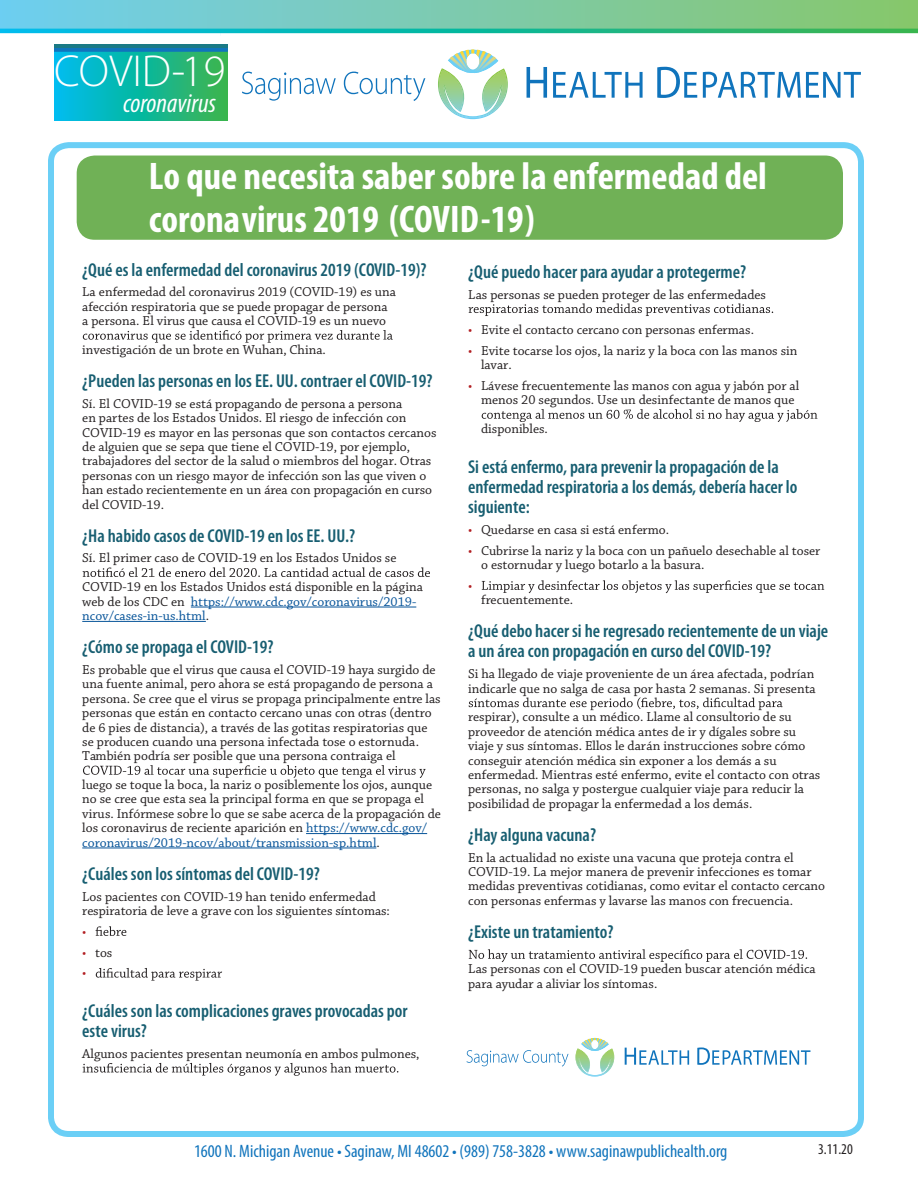
<style>
.page{position:relative;width:918px;height:1188px;background:#fff}
.page>*{position:absolute;margin:0;border:0;box-sizing:border-box;transform-origin:0 0}
.t1{font:300 45px "Myriad Pro";color:#fff}
.t2{font:700 condensed 38.7px/42.6px "Myriad Pro";color:#fff}
.t3{font:italic condensed 27px "Myriad Pro";color:#fff}
.t4{font:600 condensed 18.75px/20.1px "Myriad Pro";color:#175e71}
.t5{font:condensed 18px "Myriad Pro";color:#1074bc}
.t6{font:condensed 15px "Myriad Pro";color:#231f20}
.t7{font:13.65px/14.4px "Chaparral Pro";color:#231f20}
.t8{font:13.65px/14.4px "Chaparral Pro";color:#075499}
.t9{font:13.65px "Chaparral Pro";color:#b21f23}
.s1{color:#231f20}
.s2{color:#075499}
.s3{color:#b21f23}
</style>
<div class="page">
<div style="left:48px;top:142px;width:816px;height:995px;border:6px solid #6bcff6;border-radius:17px"></div>
<svg style="left:0;top:0;width:918px;height:36px;background:#85ceb4"></svg>
<svg style="left:0;top:29px;width:918px;height:4px;background:#13b79d"></svg>
<svg style="left:242px;top:72px;width:94px;height:29px"></svg>
<svg style="left:344px;top:72px;width:81px;height:29px"></svg>
<svg style="left:527px;top:67px;width:20px;height:31px"></svg>
<svg style="left:553px;top:72px;width:90px;height:26px"></svg>
<svg style="left:657px;top:67px;width:40px;height:31px"></svg>
<svg style="left:703px;top:72px;width:158px;height:26px"></svg>
<svg style="left:438px;top:49px;width:70px;height:70px"></svg>
<svg style="left:54px;top:52px;width:174px;height:69px;background:#13b79f"></svg>
<svg style="left:54px;top:47px;width:174px;height:5px"></svg>
<hr style="left:54px;top:44px;width:174px;height:3px;background:#1a7a85">
<div style="left:77px;top:156px;width:766px;height:84px;background:#70b156;border-radius:18px"></div>
<svg style="left:467px;top:1050px;width:101px;height:17px"></svg>
<svg style="left:625px;top:1048px;width:64px;height:17px"></svg>
<svg style="left:697px;top:1048px;width:113px;height:17px"></svg>
<svg style="left:575px;top:1038px;width:39px;height:39px"></svg>
<hr style="left:191px;top:607px;width:225px;height:1px;background:#075499">
<hr style="left:82px;top:621px;width:124px;height:1px;background:#075499">
<hr style="left:306px;top:833px;width:121px;height:1px;background:#075499">
<hr style="left:82px;top:848px;width:294px;height:1px;background:#075499">
<svg style="left:83px;top:330px;width:310px;height:13px"></svg>
<svg style="left:83px;top:567px;width:347px;height:10px"></svg>
<svg style="left:83px;top:765px;width:343px;height:13px"></svg>
<svg style="left:96px;top:926px;width:30px;height:10px"></svg>
<svg style="left:96px;top:968px;width:126px;height:13px"></svg>
<svg style="left:83px;top:1063px;width:315px;height:13px"></svg>
<svg style="left:469px;top:303px;width:304px;height:13px"></svg>
<svg style="left:482px;top:409px;width:335px;height:13px"></svg>
<svg style="left:482px;top:580px;width:342px;height:13px"></svg>
<svg style="left:469px;top:697px;width:314px;height:13px"></svg>
<svg style="left:469px;top:949px;width:338px;height:13px"></svg>
<p class="t1" style="left:54px;top:43px;width:173px">COVID-19</p>
<p class="t3" style="left:123px;top:86px;width:95px">coronavirus</p>
<h2 class="t2" style="left:149px;top:154px;width:620px">Lo que necesita saber sobre la enfermedad del coronavirus 2019 (COVID-19)</h2>
<h3 class="t4" style="left:82px;top:259px;width:346px">¿Qué es la enfermedad del coronavirus 2019 (COVID-19)?</h3>
<p class="t7" style="left:82px;top:285px;width:315px">La enfermedad del coronavirus 2019 (COVID-19) es una afección respiratoria que se puede propagar de persona a persona. El virus que causa el COVID-19 es un nuevo</p>
<p class="t7" style="left:82px;top:343px;width:245px">investigación de un brote en Wuhan, China.</p>
<h3 class="t4" style="left:82px;top:370px;width:352px">¿Pueden las personas en los EE. UU. contraer el COVID-19?</h3>
<p class="t7" style="left:82px;top:397px;width:356px">Sí. El COVID-19 se está propagando de persona a persona<br>en partes de los Estados Unidos. El riesgo de infección con COVID-19 es mayor en las personas que son contactos cercanos de alguien que se sepa que tiene el COVID-19, por ejemplo, trabajadores del sector de la salud o miembros del hogar. Otras personas con un riesgo mayor de infección son las que viven o han estado recientemente en un área con propagación en curso del COVID-19.</p>
<h3 class="t4" style="left:82px;top:525px;width:274px">¿Ha habido casos de COVID-19 en los EE. UU.?</h3>
<p class="t7" style="left:82px;top:544px;width:342px;line-height:28.8px">Sí. El primer caso de COVID-19 en los Estados Unidos se<br>COVID-19 en los Estados Unidos está disponible en la página</p>
<p class="t8" style="left:82px;top:595px;width:336px"><span class="s1">web de los CDC en</span> https://www.cdc.gov/coronavirus/2019- ncov/cases-in-us.html<span class="s1">.</span></p>
<h3 class="t4" style="left:82px;top:637px;width:193px">¿Cómo se propaga el COVID-19?</h3>
<p class="t7" style="left:82px;top:663px;width:360px">Es probable que el virus que causa el COVID-19 haya surgido de una fuente animal, pero ahora se está propagando de persona a persona. Se cree que el virus se propaga principalmente entre las personas que están en contacto cercano unas con otras (dentro de 6 pies de distancia), a través de las gotitas respiratorias que se producen cuando una persona infectada tose o estornuda.<br>También podría ser posible que una persona contraiga el</p>
<p class="t7" style="left:82px;top:778px;width:360px">luego se toque la boca, la nariz o posiblemente los ojos, aunque no se cree que esta sea la principal forma en que se propaga el virus. Infórmese sobre lo que se sabe acerca de la propagación de los coronavirus de reciente aparición en <span class="s2">https://www.cdc.gov/ coronavirus/2019-ncov/about/transmission-sp.html</span>.</p>
<h3 class="t4" style="left:82px;top:863px;width:239px">¿Cuáles son los síntomas del COVID-19?</h3>
<p class="t7" style="left:82px;top:890px;width:309px">Los pacientes con COVID-19 han tenido enfermedad respiratoria de leve a grave con los siguientes síntomas:</p>
<p class="t9" style="left:82px;top:924px;width:6px">•</p>
<p class="t7" style="left:82px;top:942px;width:32px;line-height:20.9px"><span class="s3">•</span> tos <span class="s3">•</span></p>
<h3 class="t4" style="left:82px;top:1000px;width:327px">¿Cuáles son las complicaciones graves provocadas por este virus?</h3>
<p class="t7" style="left:82px;top:1047px;width:339px">Algunos pacientes presentan neumonía en ambos pulmones,</p>
<h3 class="t4" style="left:468px;top:261px;width:280px">¿Qué puedo hacer para ayudar a protegerme?</h3>
<p class="t7" style="left:468px;top:288px;width:299px">Las personas se pueden proteger de las enfermedades</p>
<p class="t7" style="left:468px;top:323px;width:287px"><span class="s3">•</span> Evite el contacto cercano con personas enfermas.</p>
<p class="t7" style="left:481px;top:344px;width:318px;text-indent:-13px"><span class="s3">•</span> Evite tocarse los ojos, la nariz y la boca con las manos sin lavar.</p>
<p class="t7" style="left:481px;top:379px;width:320px;text-indent:-13px"><span class="s3">•</span> Lávese frecuentemente las manos con agua y jabón por al menos 20 segundos. Use un desinfectante de manos que</p>
<p class="t7" style="left:481px;top:422px;width:68px">disponibles.</p>
<h3 class="t4" style="left:468px;top:456px;width:331px">Si está enfermo, para prevenir la propagación de la enfermedad respiratoria a los demás, debería hacer lo siguiente:</h3>
<p class="t7" style="left:468px;top:523px;width:203px"><span class="s3">•</span> Quedarse en casa si está enfermo.</p>
<p class="t7" style="left:481px;top:544px;width:341px;text-indent:-13px"><span class="s3">•</span> Cubrirse la nariz y la boca con un pañuelo desechable al toser o estornudar y luego botarlo a la basura.</p>
<p class="t9" style="left:468px;top:578px;width:6px">•</p>
<p class="t7" style="left:481px;top:593px;width:93px">frecuentemente.</p>
<h3 class="t4" style="left:468px;top:621px;width:362px">¿Qué debo hacer si he regresado recientemente de un viaje a un área con propagación en curso del COVID-19?</h3>
<p class="t7" style="left:468px;top:667px;width:349px">Si ha llegado de viaje proveniente de un área afectada, podrían indicarle que no salga de casa por hasta 2 semanas. Si presenta</p>
<p class="t7" style="left:468px;top:710px;width:354px">respirar), consulte a un médico. Llame al consultorio de su proveedor de atención médica antes de ir y dígales sobre su viaje y sus síntomas. Ellos le darán instrucciones sobre cómo conseguir atención médica sin exponer a los demás a su enfermedad. Mientras esté enfermo, evite el contacto con otras personas, no salga y postergue cualquier viaje para reducir la posibilidad de propagar la enfermedad a los demás.</p>
<h3 class="t4" style="left:468px;top:824px;width:129px">¿Hay alguna vacuna?</h3>
<p class="t7" style="left:468px;top:851px;width:358px">En la actualidad no existe una vacuna que proteja contra el COVID-19. La mejor manera de prevenir infecciones es tomar medidas preventivas cotidianas, como evitar el contacto cercano con personas enfermas y lavarse las manos con frecuencia.</p>
<h3 class="t4" style="left:468px;top:921px;width:147px">¿Existe un tratamiento?</h3>
<p class="t7" style="left:468px;top:962px;width:349px">Las personas con el COVID-19 pueden buscar atención médica para ayudar a aliviar los síntomas.</p>
<p class="t5" style="left:194px;top:1140px;width:535px">1600 N. Michigan Avenue • Saginaw, MI 48602 • (989) 758-3828 • www.saginawpublichealth.org</p>
<p class="t6" style="left:818px;top:1140px;width:36px">3.11.20</p>
</div>
